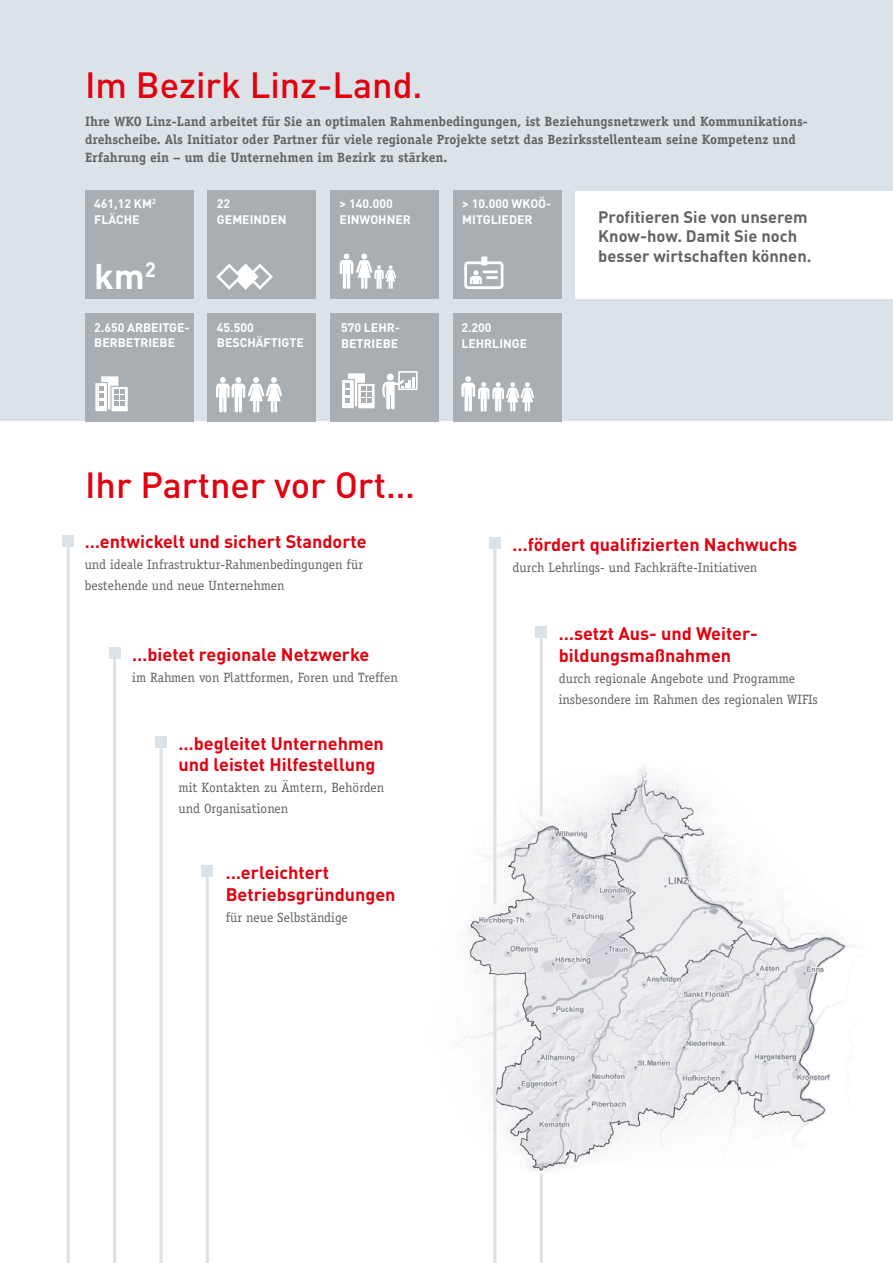
<style>
.page{position:relative;width:893px;height:1263px;background:#fff}
.page>*{position:absolute;margin:0;border:0;box-sizing:border-box;transform-origin:0 0}
.t1{font:500 36px "DIN Pro";color:#e3000f}
.t2{font:700 35.25px "DIN Pro";color:#fff}
.t3{font:700 18px/21.6px "DIN Pro";color:#e3000f}
.t4{font:700 16.5px/19.5px "DIN Pro";color:#636362}
.t5{font:13.5px/21px "Officina Serif";color:#636362}
.t6{font:700 13.5px/18px "Officina Serif";color:#636362}
.t7{font:700 12.3px/15.5px "DIN Pro";color:#fff}
</style>
<div class="page">
<hr style="left:0;top:0;width:1px;height:1263px;background:#dbe3e8">
<img style="left:464px;top:759px;width:389px;height:415px">
<div style="left:0;top:0;width:893px;height:421px;background:#dbe3e8"></div>
<div style="left:576px;top:191px;width:317px;height:107px;background:#fff"></div>
<hr style="left:67px;top:546px;width:3px;height:717px;background:#dbe3e8">
<div style="left:62px;top:535px;width:12px;height:11px;background:#dbe3e8"></div>
<hr style="left:113px;top:659px;width:3px;height:604px;background:#dbe3e8">
<div style="left:109px;top:647px;width:11px;height:12px;background:#dbe3e8"></div>
<hr style="left:493px;top:549px;width:3px;height:355px;background:#dbe3e8">
<div style="left:489px;top:537px;width:12px;height:12px;background:#dbe3e8"></div>
<hr style="left:159px;top:748px;width:3px;height:515px;background:#dbe3e8">
<div style="left:155px;top:737px;width:12px;height:11px;background:#dbe3e8"></div>
<hr style="left:540px;top:638px;width:3px;height:178px;background:#dbe3e8">
<div style="left:535px;top:627px;width:12px;height:11px;background:#dbe3e8"></div>
<hr style="left:206px;top:877px;width:3px;height:386px;background:#dbe3e8">
<div style="left:202px;top:865px;width:11px;height:12px;background:#dbe3e8"></div>
<div style="left:453px;top:191px;width:108px;height:108px;background:#a8aeb2"></div>
<div style="left:85px;top:313px;width:108px;height:108px;background:#a8aeb2"></div>
<div style="left:330px;top:191px;width:108px;height:108px;background:#a8aeb2"></div>
<div style="left:85px;top:191px;width:108px;height:108px;background:#a8aeb2"></div>
<div style="left:453px;top:313px;width:108px;height:108px;background:#a8aeb2"></div>
<div style="left:208px;top:313px;width:108px;height:108px;background:#a8aeb2"></div>
<div style="left:208px;top:191px;width:108px;height:108px;background:#a8aeb2"></div>
<div style="left:330px;top:313px;width:108px;height:108px;background:#a8aeb2"></div>
<svg style="left:342px;top:373px;width:33px;height:36px"></svg>
<svg style="left:95px;top:376px;width:33px;height:36px"></svg>
<svg style="left:216px;top:377px;width:66px;height:35px"></svg>
<svg style="left:461px;top:376px;width:73px;height:36px"></svg>
<svg style="left:340px;top:254px;width:56px;height:35px"></svg>
<div style="left:398px;top:371px;width:20px;height:19px;border:2px solid #fff"></div>
<svg style="left:382px;top:377px;width:33px;height:32px"></svg>
<div style="left:387px;top:374px;width:7px;height:7px;background:#fff;border-radius:50%"></div>
<svg style="left:216px;top:263px;width:57px;height:27px"></svg>
<div style="left:464px;top:261px;width:39px;height:28px;border:3px solid #fff;border-radius:3px"></div>
<div style="left:481px;top:256px;width:6px;height:9px;background:#fff"></div>
<svg style="left:470px;top:270px;width:28px;height:13px"></svg>
<hr style="left:493px;top:977px;width:3px;height:286px;background:#dbe3e8">
<hr style="left:540px;top:1174px;width:3px;height:89px;background:#dbe3e8">
<h1 class="t1" style="left:85px;top:56px;width:339px">Im Bezirk Linz-Land.</h1>
<p class="t6" style="left:85px;top:112px;width:724px">Ihre WKO Linz-Land arbeitet für Sie an optimalen Rahmenbedingungen, ist Beziehungsnetzwerk und Kommunikations&shy;drehscheibe. Als Initiator oder Partner für viele regionale Projekte setzt das Bezirksstellenteam seine Kompetenz und<br>Erfahrung ein – um die Unternehmen im Bezirk zu stärken.</p>
<p class="t7" style="left:94px;top:194px;width:63px">461,12 KM<sup>2<br></sup>FLÄCHE</p>
<h2 class="t2" style="left:94px;top:246px;width:63px">km<sup>2</sup></h2>
<p class="t7" style="left:94px;top:318px;width:97px">2.650 ARBEITGE-<br>BERBETRIEBE</p>
<p class="t7" style="left:217px;top:195px;width:71px">22<br>GEMEINDEN</p>
<p class="t7" style="left:217px;top:318px;width:88px">45.500<br>BESCHÄFTIGTE</p>
<p class="t7" style="left:340px;top:195px;width:73px">&gt; 140.000<br>EINWOHNER</p>
<p class="t7" style="left:341px;top:319px;width:61px">570 LEHR-<br>BETRIEBE</p>
<h1 class="t1" style="left:85px;top:456px;width:331px">Ihr Partner vor Ort…</h1>
<h3 class="t3" style="left:85px;top:529px;width:283px">…entwickelt und sichert Standorte</h3>
<p class="t5" style="left:85px;top:554px;width:280px">und ideale Infrastruktur-Rahmenbedingungen für bestehende und neue Unternehmen</p>
<h3 class="t3" style="left:132px;top:641px;width:239px">…bietet regionale Netzwerke</h3>
<p class="t5" style="left:132px;top:667px;width:267px">im Rahmen von Plattformen, Foren und Treffen</p>
<h3 class="t3" style="left:179px;top:731px;width:207px;line-height:21px">…begleitet Unternehmen und leistet Hilfestellung</h3>
<p class="t5" style="left:179px;top:777px;width:207px">mit Kontakten zu Ämtern, Behörden und Organisationen</p>
<h3 class="t3" style="left:226px;top:860px;width:171px">…erleichtert<br>Betriebsgründungen</h3>
<p class="t5" style="left:226px;top:907px;width:124px">für neue Selbständige</p>
<p class="t7" style="left:462px;top:195px;width:91px">&gt; 10.000 WKOÖ-<br>MITGLIEDER</p>
<p class="t7" style="left:461px;top:319px;width:67px">2.200<br>LEHRLINGE</p>
<p class="t4" style="left:598px;top:205px;width:215px">Profitieren Sie von unserem<br>Know-how. Damit Sie noch besser wirtschaften können.</p>
<h3 class="t3" style="left:513px;top:532px;width:286px">…fördert qualifizierten Nachwuchs</h3>
<p class="t5" style="left:513px;top:557px;width:246px">durch Lehrlings- und Fachkräfte-Initiativen</p>
<h3 class="t3" style="left:559px;top:621px;width:200px">…setzt Aus- und Weiter&shy;bildungsmaßnahmen</h3>
<p class="t5" style="left:559px;top:668px;width:260px">durch regionale Angebote und Programme insbesondere im Rahmen des regionalen WIFIs</p>
</div>
